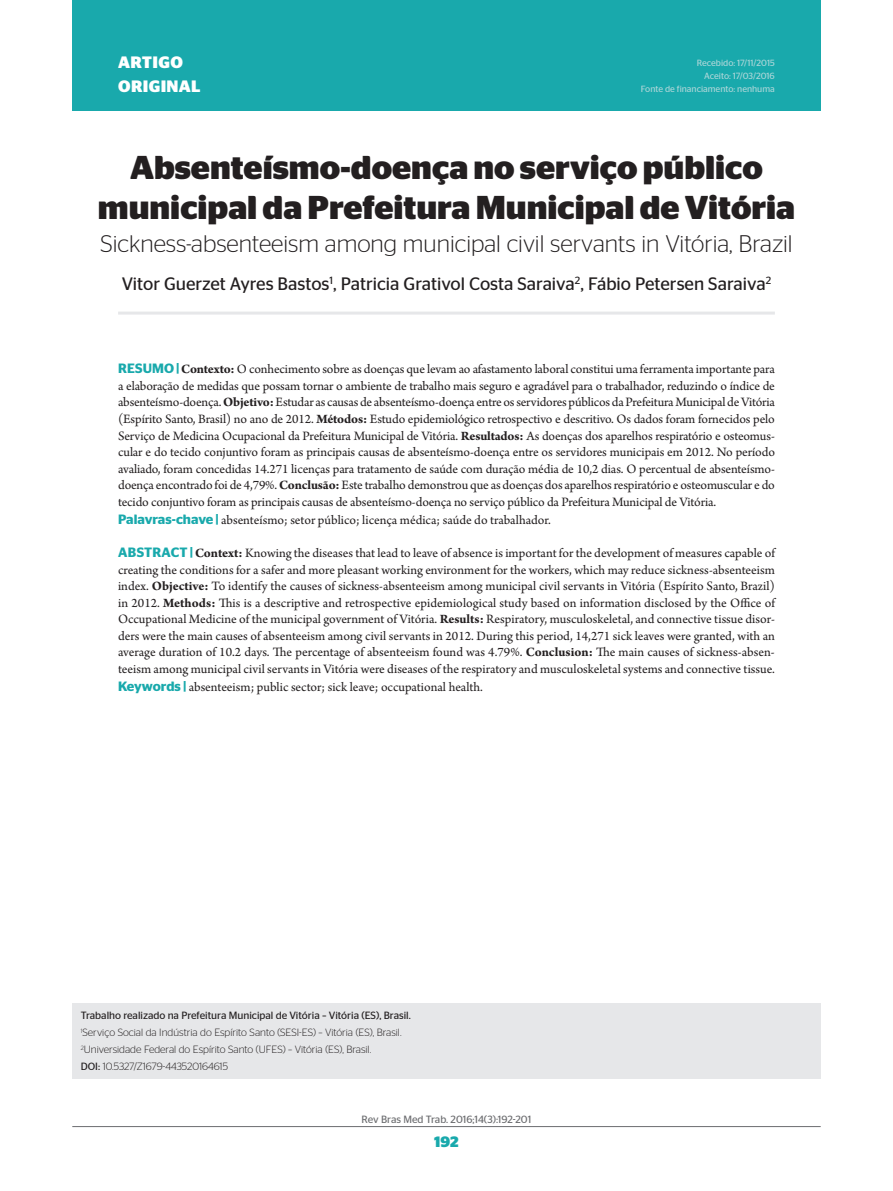
<style>
.page{position:relative;width:893px;height:1191px;background:#fff}
.page>*{position:absolute;margin:0;border:0;box-sizing:border-box;transform-origin:0 0}
.t1{font:700 33px/39.6px "Stag Sans";color:#231f20;text-align:center}
.t2{font:300 24px "Stag Sans";color:#231f20}
.t3{font:18px "Stag Sans";color:#231f20}
.t4{font:700 16.5px/24px "Stag Sans";letter-spacing:.02em;color:#fff}
.t5{font:700 15px "Stag Sans";color:#19a9ac}
.t6{font:13.5px/16.5px "Arno Pro";letter-spacing:-.005em;color:#231f20;text-align:justify}
.t7{font:300 10.5px/16.8px "Stag Sans";color:#231f20}
.t8{font:10.5px "Stag Sans";color:#6c6d70}
.t9{font:9px/12.9px "Stag Sans";color:#acd6d8;text-align:right}
.s1{font-family:"Stag Sans";font-weight:600;color:#19a9ac}
.s2{font-weight:700}
.s3{font-weight:400}
</style>
<div class="page">
<hr style="left:72px;top:1126px;width:749px;height:1px;background:#6c6d70">
<div style="left:72px;top:0;width:749px;height:111px;background:#19a9ac"></div>
<div style="left:72px;top:1002px;width:749px;height:76px;background:#e6e7e9"></div>
<hr style="left:118px;top:311px;width:657px;height:3px;background:#e6e7e9">
<p class="t4" style="left:118px;top:50px;width:84px">ARTIGO<br>ORIGINAL</p>
<p class="t9" style="left:641px;top:56px;width:136px">Recebido: 17/11/2015<br>Aceito: 17/03/2016<br>Fonte de financiamento: nenhuma</p>
<h1 class="t1" style="left:98px;top:148px;width:699px">Absenteísmo-doença no serviço público municipal da Prefeitura Municipal de Vitória</h1>
<h2 class="t2" style="left:100px;top:230px;width:694px">Sickness-absenteeism among municipal civil servants in Vitória, Brazil</h2>
<h3 class="t3" style="left:122px;top:274px;width:651px">Vitor Guerzet Ayres Bastos<sup>1</sup>, Patricia Grativol Costa Saraiva<sup>2</sup>, Fábio Petersen Saraiva<sup>2</sup></h3>
<p class="t6" style="left:118px;top:362px;width:658px"><span class="s1">RESUMO |</span> <span class="s2">Contexto:</span> O conhecimento sobre as doenças que levam ao afastamento laboral constitui uma ferramenta importante para a elaboração de medidas que possam tornar o ambiente de trabalho mais seguro e agradável para o trabalhador, reduzindo o índice de absenteísmo-doença. <span class="s2">Objetivo:</span> Estudar as causas de absenteísmo-doença entre os servidores públicos da Prefeitura Municipal de Vitória (Espírito Santo, Brasil) no ano de 2012. <span class="s2">Métodos:</span> Estudo epidemiológico retrospectivo e descritivo. Os dados foram fornecidos pelo Serviço de Medicina Ocupacional da Prefeitura Municipal de Vitória. <span class="s2">Resultados:</span> As doenças dos aparelhos respiratório e osteomus&shy;cular e do tecido conjuntivo foram as principais causas de absenteísmo-doença entre os servidores municipais em 2012. No período avaliado, foram concedidas 14.271 licenças para tratamento de saúde com duração média de 10,2 dias. O percentual de absenteísmo&shy;doença encontrado foi de 4,79%. <span class="s2">Conclusão:</span> Este trabalho demonstrou que as doenças dos aparelhos respiratório e osteomuscular e do tecido conjuntivo foram as principais causas de absenteísmo-doença no serviço público da Prefeitura Municipal de Vitória.</p>
<p class="t6" style="left:118px;top:512px;width:434px"><span class="s1">Palavras-chave |</span> absenteísmo; setor público; licença médica; saúde do trabalhador.</p>
<p class="t6" style="left:118px;top:545px;width:658px"><span class="s1">ABSTRACT |</span> <span class="s2">Context:</span> Knowing the diseases that lead to leave of absence is important for the development of measures capable of creating the conditions for a safer and more pleasant working environment for the workers, which may reduce sickness-absenteeism index. <span class="s2">Objective:</span> To identify the causes of sickness-absenteeism among municipal civil servants in Vitória (Espírito Santo, Brazil) in 2012. <span class="s2">Methods:</span> This is a descriptive and retrospective epidemiological study based on information disclosed by the Office of Occupational Medicine of the municipal government of Vitória. <span class="s2">Results:</span> Respiratory, musculoskeletal, and connective tissue disor&shy;ders were the main causes of absenteeism among civil servants in 2012. During this period, 14,271 sick leaves were granted, with an average duration of 10.2 days. The percentage of absenteeism found was 4.79%. <span class="s2">Conclusion:</span> The main causes of sickness-absen&shy;teeism among municipal civil servants in Vitória were diseases of the respiratory and musculoskeletal systems and connective tissue.</p>
<p class="t6" style="left:118px;top:679px;width:366px"><span class="s1">Keywords |</span> absenteeism; public sector; sick leave; occupational health.</p>
<p class="t7" style="left:81px;top:1007px;width:332px"><span class="s3">Trabalho realizado na Prefeitura Municipal de Vitória – Vitória (ES), Brasil.<br></span><sup>1</sup>Serviço Social da Indústria do Espírito Santo (SESI-ES) – Vitória (ES), Brasil.<br><sup>2</sup>Universidade Federal do Espírito Santo (UFES) – Vitória (ES), Brasil.<br><span class="s3">DOI:</span> 10.5327/Z1679-443520164615</p>
<p class="t8" style="left:362px;top:1113px;width:171px">Rev Bras Med Trab. 2016;14(3):192-201</p>
<p class="t5" style="left:434px;top:1132px;width:26px">192</p>
</div>
